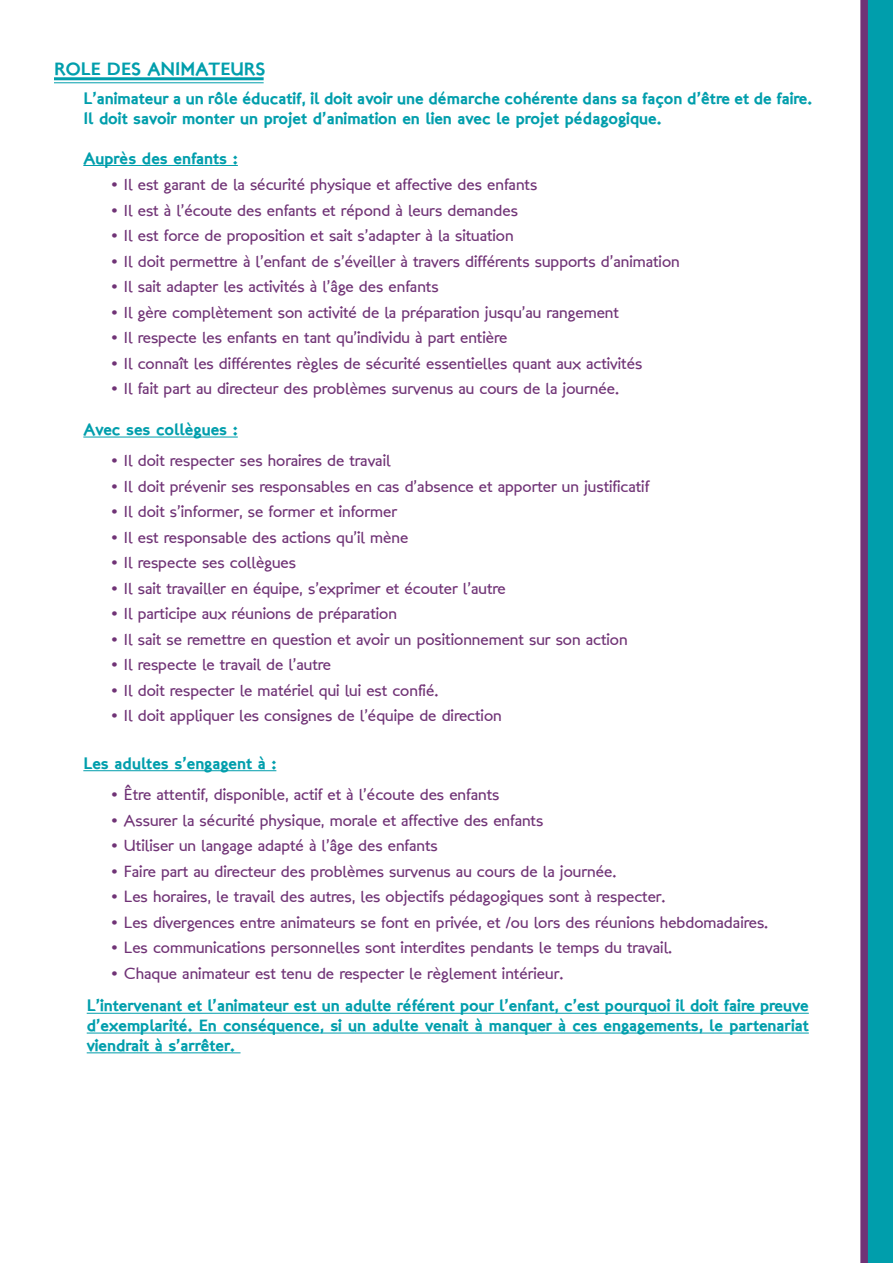
<style>
.page{position:relative;width:893px;height:1263px;background:#fff}
.page>*{position:absolute;margin:0;border:0;box-sizing:border-box;transform-origin:0 0}
.t1{font:18px "London Two";color:#009eac}
.t2{font:16.5px "London Between";color:#703376}
.t3{font:16.5px/19.8px "London Two";color:#009eac;text-align:justify}
</style>
<div class="page">
<svg style="left:860px;top:0;width:33px;height:1263px;background:#1c86a0"></svg>
<hr style="left:87px;top:1013px;width:722px;height:1px;background:#009eac">
<hr style="left:87px;top:1033px;width:722px;height:1px;background:#009eac">
<hr style="left:87px;top:1052px;width:154px;height:1px;background:#009eac">
<hr style="left:54px;top:77px;width:210px;height:3px;background:#009eac">
<hr style="left:54px;top:82px;width:210px;height:1px;background:#009eac">
<hr style="left:83px;top:165px;width:155px;height:1px;background:#009eac">
<hr style="left:83px;top:437px;width:155px;height:1px;background:#009eac">
<hr style="left:83px;top:770px;width:193px;height:1px;background:#009eac">
<p class="t1" style="left:54px;top:57px;width:13px">ROL</p>
<p class="t1" style="left:91px;top:57px;width:152px">E DES ANI MATEURS</p>
<p class="t3" style="left:83px;top:89px;width:730px">L’animateur a un rôle éducatif, il doit avoir une démarche cohérente dans sa façon d’être et de faire.<br>I l doit savoir monter un projet d’animation en lien avec le projet pédagogique.</p>
<p class="t3" style="left:83px;top:148px;width:156px">Auprès des enfants :</p>
<p class="t2" style="left:110px;top:175px;width:429px">• Il est garant de la sécurité physique et affective des enfants</p>
<p class="t2" style="left:110px;top:200px;width:409px">• Il est à l’écoute des enfants et répond à leurs demandes</p>
<p class="t2" style="left:110px;top:226px;width:405px">• Il est force de proposition et sait s’adapter à la situation</p>
<p class="t2" style="left:110px;top:251px;width:571px">• Il doit permettre à l’enfant de s’éveiller à travers différents supports d’animation</p>
<p class="t2" style="left:110px;top:277px;width:330px">• Il sait adapter les activités à l’âge des enfants</p>
<p class="t2" style="left:110px;top:302px;width:510px">• Il gère complètement son activité de la préparation jusqu’au rangement</p>
<p class="t2" style="left:110px;top:328px;width:399px">• Il respecte les enfants en tant qu’individu à part entière</p>
<p class="t2" style="left:110px;top:353px;width:534px">• Il connaît les différentes règles de sécurité essentielles quant aux activités</p>
<p class="t2" style="left:110px;top:378px;width:510px">• Il fait part au directeur des problèmes survenus au cours de la journée.</p>
<p class="t3" style="left:83px;top:420px;width:156px">Avec ses collègues :</p>
<p class="t2" style="left:110px;top:451px;width:282px">• Il doit respecter ses horaires de travail</p>
<p class="t2" style="left:110px;top:476px;width:541px">• Il doit prévenir ses responsables en cas d’absence et apporter un justificatif</p>
<p class="t2" style="left:110px;top:502px;width:288px">• Il doit s’informer, se former et informer</p>
<p class="t2" style="left:110px;top:527px;width:300px">• Il est responsable des actions qu’il mène</p>
<p class="t2" style="left:110px;top:553px;width:187px">• Il respecte ses collègues</p>
<p class="t2" style="left:110px;top:578px;width:397px">• Il sait travailler en équipe, s’exprimer et écouter l’autre</p>
<p class="t2" style="left:110px;top:604px;width:288px">• Il participe aux réunions de préparation</p>
<p class="t2" style="left:110px;top:629px;width:519px">• Il sait se remettre en question et avoir un positionnement sur son action</p>
<p class="t2" style="left:110px;top:655px;width:223px">• Il respecte le travail de l’autre</p>
<p class="t2" style="left:110px;top:680px;width:330px">• Il doit respecter le matériel qui lui est confié.</p>
<p class="t2" style="left:110px;top:706px;width:393px">• Il doit appliquer les consignes de l’équipe de direction</p>
<p class="t3" style="left:83px;top:753px;width:195px">Les adultes s’engagent à :</p>
<p class="t2" style="left:110px;top:784px;width:391px">• Être attentif, disponible, actif et à l’écoute des enfants</p>
<p class="t2" style="left:110px;top:810px;width:435px">• Assurer la sécurité physique, morale et affective des enfants</p>
<p class="t2" style="left:110px;top:835px;width:329px">• Utiliser un langage adapté à l’âge des enfants</p>
<p class="t2" style="left:110px;top:861px;width:508px">• Faire part au directeur des problèmes survenus au cours de la journée.</p>
<p class="t2" style="left:110px;top:886px;width:557px">• Les horaires, le travail des autres, les objectifs pédagogiques sont à respecter.</p>
<p class="t2" style="left:110px;top:912px;width:659px">• Les divergences entre animateurs se font en privée, et /ou lors des réunions hebdomadaires.</p>
<p class="t2" style="left:110px;top:937px;width:563px">• Les communications personnelles sont interdites pendants le temps du travail.</p>
<p class="t2" style="left:110px;top:963px;width:455px">• Chaque animateur est tenu de respecter le règlement intérieur.</p>
<p class="t3" style="left:87px;top:996px;width:724px">L’intervenant et l’animateur est un adulte référent pour l’enfant, c’est pourquoi il doit faire preuve d’exemplarité. En conséquence, si un adulte venait à manquer à ces engagements, le partenariat viendrait à s’arrêter.</p>
</div>
